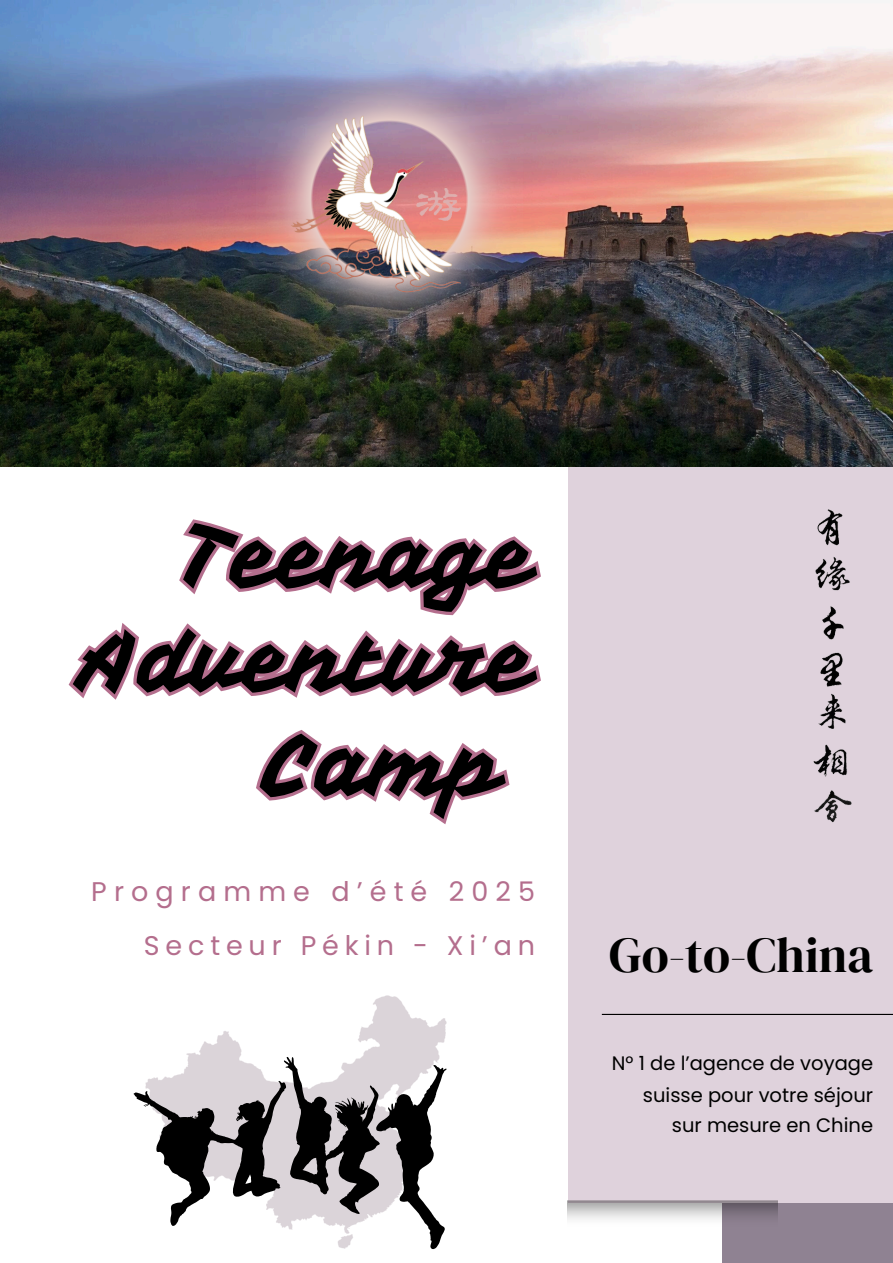
<style>
.page{position:relative;width:893px;height:1263px;background:#fff}
.page>*{position:absolute;margin:0;border:0;box-sizing:border-box;transform-origin:0 0}
.t1{font:87px "Vampiro One";color:#000}
.t2{font:49.5px "DM Serif Display";color:#000}
.t3{font:27px "Poppins";letter-spacing:.265em;color:#b46e8d}
.t4{font:27px "Poppins";letter-spacing:.215em;color:#b46e8d}
.t5{font:19.5px/32.1px "Poppins";color:#000;text-align:right}
</style>
<div class="page">
<div style="left:722px;top:1107px;width:171px;height:156px;background:#8f8292"></div>
<div style="left:568px;top:445px;width:325px;height:758px;background:#dfd2dc"></div>
<img style="left:0;top:0;width:893px;height:467px">
<img style="left:568px;top:445px;width:209px;height:775px">
<hr style="left:602px;top:1014px;width:291px;height:1px;background:#000">
<img style="left:813px;top:509px;width:39px;height:314px">
<img style="left:256px;top:72px;width:267px;height:267px">
<svg style="left:186px;top:995px;width:261px;height:75px"></svg>
<svg style="left:134px;top:1057px;width:312px;height:192px"></svg>
<svg style="left:68px;top:519px;width:473px;height:181px"></svg>
<svg style="left:256px;top:730px;width:254px;height:95px"></svg>
<p class="t1" style="left:182px;top:503px;width:354px">Teenage</p>
<p class="t1" style="left:80px;top:607px;width:456px">Adventure</p>
<p class="t1" style="left:264px;top:711px;width:241px">Camp</p>
<h3 class="t3" style="left:91px;top:873px;width:445px">Programme d’été 2025</h3>
<h3 class="t4" style="left:144px;top:927px;width:393px">Secteur Pékin - Xi’an</h3>
<p class="t2" style="left:609px;top:921px;width:265px">Go-to-China</p>
<h1 class="t5" style="left:612px;top:1047px;width:263px">N° 1 de l’agence de voyage suisse pour votre séjour</h1>
<h2 class="t5" style="left:672px;top:1109px;width:203px">sur mesure en Chine</h2>
</div>
